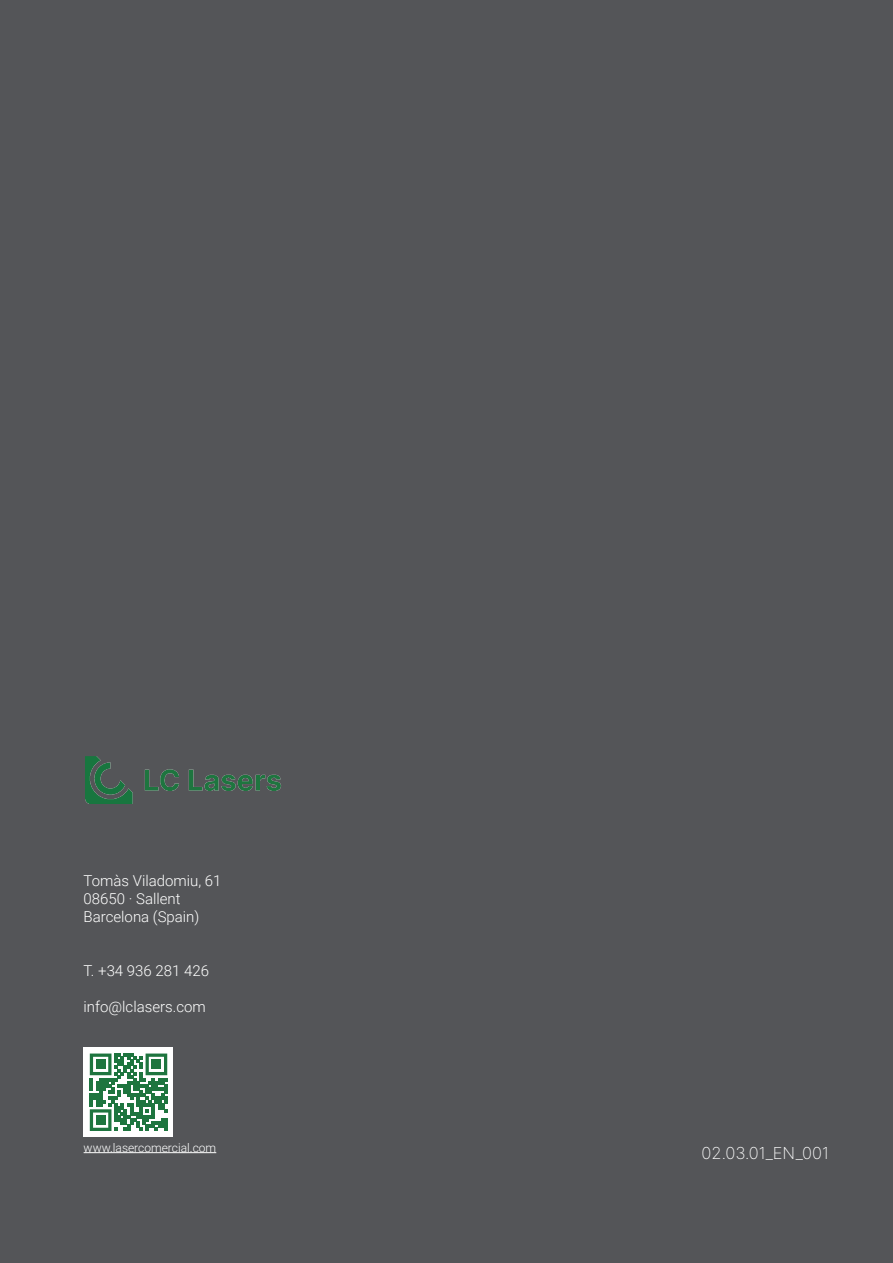
<style>
.page{position:relative;width:893px;height:1263px;background:#545558}
.page>*{position:absolute;margin:0;border:0;box-sizing:border-box;transform-origin:0 0}
.t1{font:200 16.5px "Inter";color:#fff}
.t2{font:300 15px "Roboto";color:#fff}
.t3{font:300 12px "Roboto";color:#fff}
</style>
<div class="page">
<hr style="left:84px;top:1152px;width:132px;height:1px;background:#fff">
<div style="left:84px;top:1047px;width:89px;height:90px;background:#fff"></div>
<svg style="left:90px;top:1053px;width:77px;height:78px"></svg>
<div style="left:96px;top:1060px;width:9px;height:9px;background:#1e753f"></div>
<div style="left:152px;top:1060px;width:9px;height:9px;background:#1e753f"></div>
<div style="left:96px;top:1115px;width:9px;height:10px;background:#1e753f"></div>
<img style="left:85px;top:756px;width:196px;height:48px">
<p class="t2" style="left:84px;top:870px;width:139px">Tomàs Viladomiu, 61</p>
<p class="t2" style="left:84px;top:888px;width:98px">08650 · Sallent</p>
<p class="t2" style="left:84px;top:906px;width:117px">Barcelona (Spain)</p>
<p class="t2" style="left:84px;top:960px;width:127px">T. +34 936 281 426</p>
<p class="t2" style="left:84px;top:996px;width:124px">info@lclasers.com</p>
<p class="t3" style="left:84px;top:1139px;width:134px">www.lasercomercial.com</p>
<p class="t1" style="left:702px;top:1141px;width:129px">02.03.01_EN_001</p>
</div>
